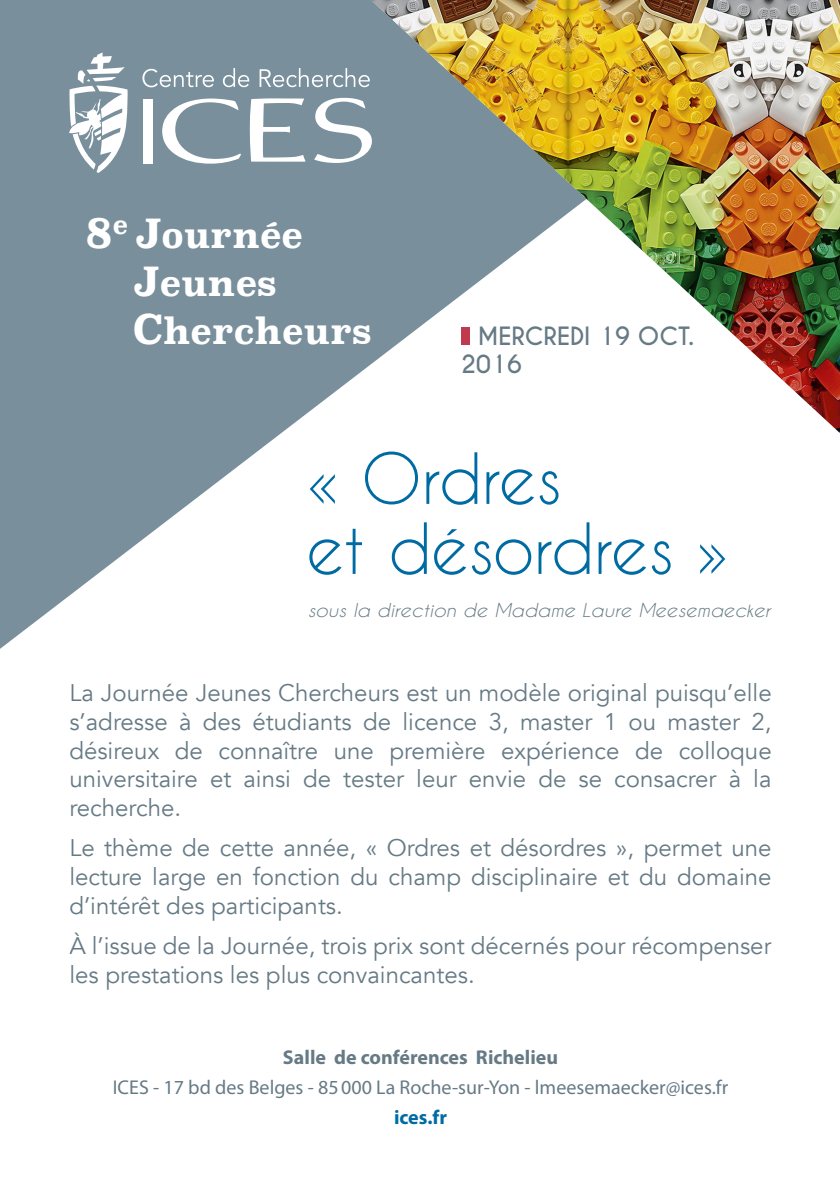
<style>
.page{position:relative;width:840px;height:1191px;background:#fff}
.page>*{position:absolute;margin:0;border:0;box-sizing:border-box;transform-origin:0 0}
.t1{font:66px "Caviar Dreams";letter-spacing:-.015em;color:#006ba3}
.t2{font:700 36px "Superclarendon";color:#fff;scale:.95 1}
.t3{font:24px/28.8px "Avenir";color:#667a85;text-align:justify}
.t4{font:700 23.6px/28px "Caviar Dreams";color:#667a85}
.INTERVENANTS{font:20px "Myriad Pro";color:#667a85}
.INTERVENANTS-2{font:700 20px "Myriad Pro";color:#667a85}
.INTERVENANTS-3{font:700 20px "Myriad Pro";color:#006ba3}
.t5{font:italic 18px "Caviar Dreams";color:#667a85;scale:1.1 1}
.s1{font-size:44px}
.s2{font-size:40px}
</style>
<div class="page">
<svg style="left:0;top:316px;width:371px;height:333px;fill:#798f9c"></svg>
<svg style="left:0;top:0;width:371px;height:316px;background:#8296a2"></svg>
<img style="left:371px;top:0;width:468px;height:432px">
<p class="t2" style="left:85px;top:208px;width:230px"><span class="s1">8</span><sup>e</sup> <span class="s2">J</span>ournée</p>
<p class="t2" style="left:133px;top:256px;width:152px"><span class="s2">J</span>eunes</p>
<p class="t2" style="left:133px;top:304px;width:253px"><span class="s2">C</span>hercheurs</p>
<p class="t4" style="left:461px;top:323px;width:234px;text-indent:17px">MERCREDI 19 OCT.<br>2016</p>
<p class="t1" style="left:306px;top:439px;width:257px">« Ordres</p>
<p class="t1" style="left:306px;top:509px;width:423px">et désordres »</p>
<p class="t5" style="left:307px;top:599px;width:422px">sous la direction de Madame Laure Meesemaecker</p>
<p class="t3" style="left:69px;top:678px;width:703px">La Journée Jeunes Chercheurs est un modèle original puisqu’elle s’adresse à des étudiants de licence 3, master 1 ou master 2, désireux de connaître une première expérience de colloque universitaire et ainsi de tester leur envie de se consacrer à la recherche.</p>
<p class="t3" style="left:69px;top:834px;width:703px">Le thème de cette année, « Ordres et désordres », permet une lecture large en fonction du champ disciplinaire et du domaine d’intérêt des participants.</p>
<p class="t3" style="left:69px;top:932px;width:703px">À l’issue de la Journée, trois prix sont décernés pour récompenser les prestations les plus convaincantes.</p>
<p class="INTERVENANTS-2" style="left:283px;top:1044px;width:276px">Salle de conférences Richelieu</p>
<p class="INTERVENANTS" style="left:113px;top:1074px;width:616px">ICES - 17 bd des Belges - 85000 La Roche-sur-Yon - lmeesemaecker@ices.fr</p>
<p class="INTERVENANTS-3" style="left:394px;top:1103px;width:54px">ices.fr</p>
</div>
